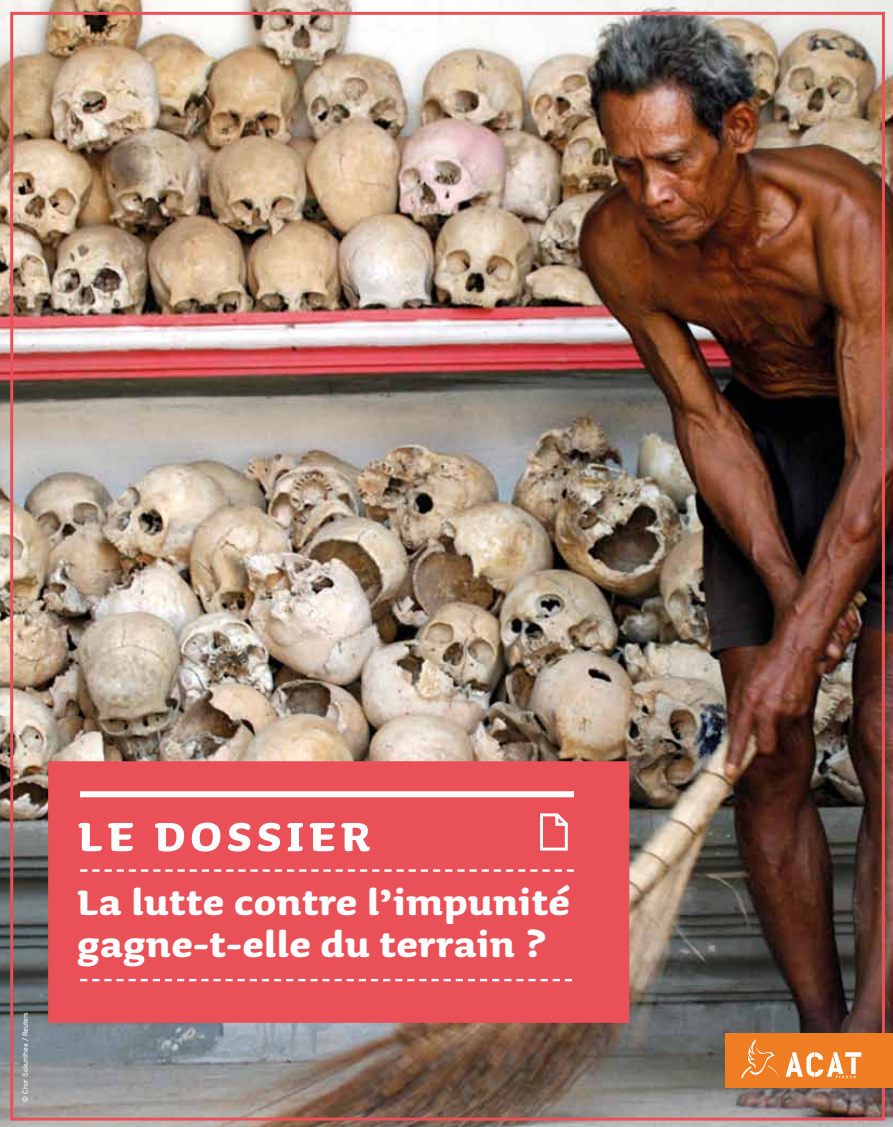
<style>
.page{position:relative;width:893px;height:1127px;background:#fff}
.page>*{position:absolute;margin:0;border:0;box-sizing:border-box;transform-origin:0 0}
.t1{font:700 52.2px "Sauna";letter-spacing:.1em;color:#fff}
.t2{font:700 45px/42.2px "Sauna";letter-spacing:.02em;color:#fff}
.t3{font:500 7.5px "Aaux Pro";color:#fff}
</style>
<div class="page">
<img style="left:0;top:0;width:893px;height:1127px">
<div style="left:48px;top:761px;width:581px;height:262px;background:#ea5057;border:2px solid #ea5057"></div>
<svg style="left:80px;top:869px;width:494px;height:3px"></svg>
<div style="left:80px;top:791px;width:494px;height:6px;background:#fff"></div>
<svg style="left:80px;top:979px;width:492px;height:2px"></svg>
<svg style="left:540px;top:813px;width:28px;height:38px"></svg>
<div style="left:726px;top:1033px;width:167px;height:55px;background:#ef7d24"></div>
<svg style="left:786px;top:1052px;width:75px;height:26px"></svg>
<svg style="left:741px;top:1039px;width:38px;height:39px"></svg>
<p class="t3" style="left:20px;top:1102px;width:91px;rotate:-90deg">© Chor Sokunthea / Reuters</p>
<p class="t1" style="left:78px;top:809px;width:293px">LE DOSSIER</p>
<p class="t2" style="left:78px;top:880px;width:494px">La lutte contre l’impunité gagne-t-elle du terrain ?</p>
</div>
